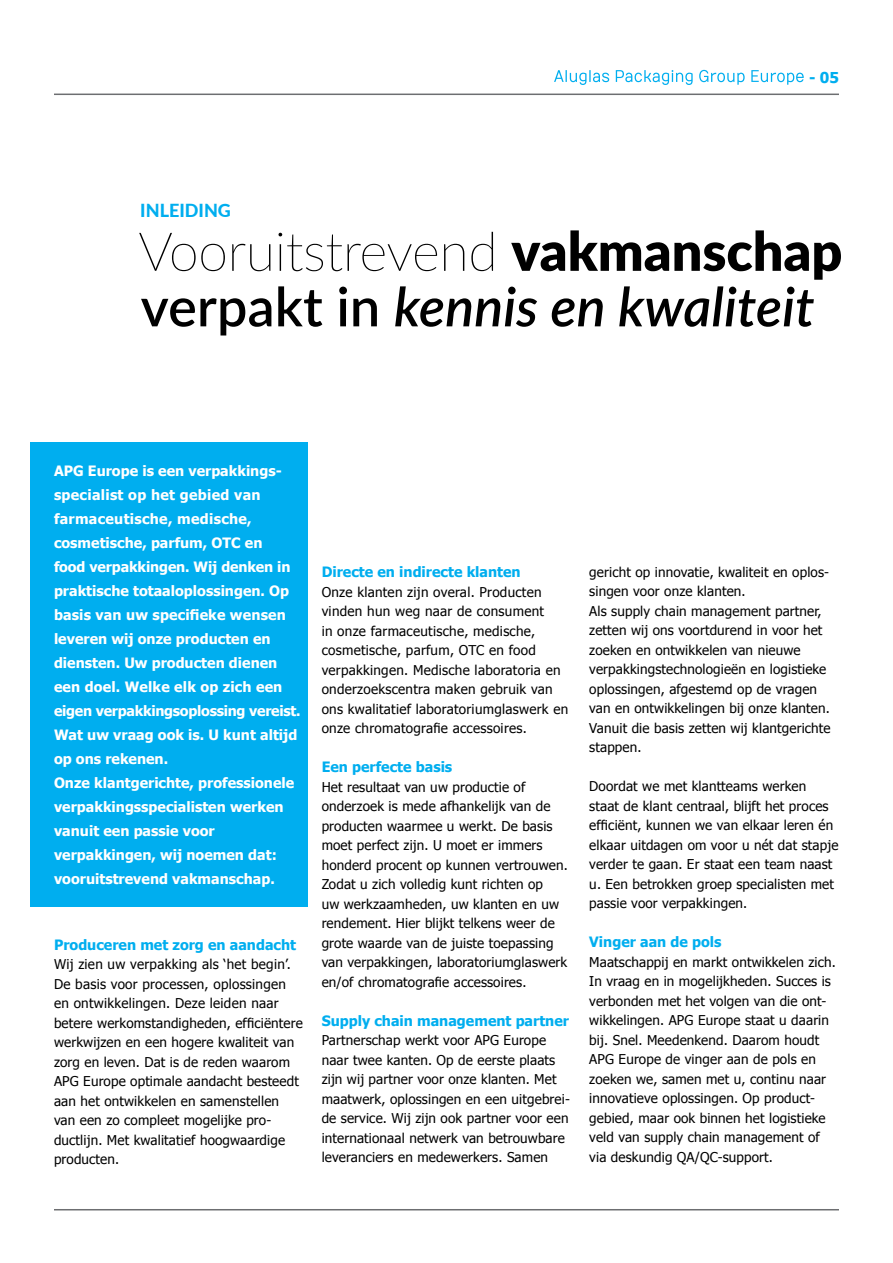
<style>
.page{position:relative;width:893px;height:1263px;background:#fff}
.page>*{position:absolute;margin:0;border:0;box-sizing:border-box;transform-origin:0 0}
.t1{font:italic 600 54px/55.5px "Lato";color:#000}
.t2{font:800 18px "Lato";color:#00aeef}
.t3{font:700 15px "Tahoma";color:#00aeef}
.t4{font:700 14.25px/24px "Tahoma";color:#fff}
.t5{font:700 14.25px "Tahoma";color:#00aeef}
.t6{font:13.5px/19.5px "Tahoma";letter-spacing:.01em;color:#000}
.s1{font-weight:100;font-style:normal}
.s2{font-weight:900;font-style:normal}
.s3{font-style:normal}
</style>
<div class="page">
<div style="left:31px;top:442px;width:277px;height:464px;background:#00aeef"></div>
<hr style="left:54px;top:94px;width:785px;height:1px;background:#6d6e71">
<hr style="left:54px;top:1209px;width:785px;height:1px;background:#6d6e71">
<svg style="left:554px;top:70px;width:55px;height:15px"></svg>
<svg style="left:616px;top:70px;width:77px;height:15px"></svg>
<svg style="left:699px;top:70px;width:46px;height:15px"></svg>
<svg style="left:751px;top:70px;width:53px;height:15px"></svg>
<h2 class="t2" style="left:140px;top:197px;width:92px">INLEIDING</h2>
<p class="t3" style="left:809px;top:67px;width:31px">- 05</p>
<h1 class="t1" style="left:138px;top:221px;width:706px"><span class="s1">Vooruitstrevend</span> <span class="s2">vakmanschap </span><span class="s3">verpakt in</span> kennis en kwaliteit</h1>
<p class="t4" style="left:54px;top:458px;width:248px">APG Europe is een verpakkings&shy;specialist op het gebied van farmaceutische, medische, cosmetische, parfum, OTC en<br>food verpakkingen. Wij denken in praktische totaaloplossingen. Op basis van uw specifieke wensen leveren wij onze producten en diensten. Uw producten dienen een doel. Welke elk op zich een eigen verpakkingsoplossing vereist.<br>Wat uw vraag ook is. U kunt altijd op ons rekenen.<br>Onze klantgerichte, professionele verpakkingsspecialisten werken vanuit een passie voor verpakkingen, wij noemen dat: vooruitstrevend vakmanschap.</p>
<p class="t5" style="left:54px;top:934px;width:244px">Produceren met zorg en aandacht</p>
<p class="t6" style="left:54px;top:954px;width:250px">Wij zien uw verpakking als ‘het begin’.<br>De basis voor processen, oplossingen en ontwikkelingen. Deze leiden naar betere werkomstandigheden, efficiëntere werkwijzen en een hogere kwaliteit van zorg en leven. Dat is de reden waarom APG Europe optimale aandacht besteedt aan het ontwikkelen en samenstellen van een zo compleet mogelijke pro&shy;ductlijn. Met kwalitatief hoogwaardige producten.</p>
<p class="t5" style="left:322px;top:562px;width:201px">Directe en indirecte klanten</p>
<p class="t6" style="left:322px;top:581px;width:248px">Onze klanten zijn overal. Producten vinden hun weg naar de consument<br>in onze farmaceutische, medische, cosmetische, parfum, OTC en food verpakkingen. Medische laboratoria en onderzoekscentra maken gebruik van ons kwalitatief laboratoriumglaswerk en onze chromatografie accessoires.</p>
<p class="t5" style="left:322px;top:757px;width:132px">Een perfecte basis</p>
<p class="t6" style="left:322px;top:776px;width:248px">Het resultaat van uw productie of onderzoek is mede afhankelijk van de producten waarmee u werkt. De basis moet perfect zijn. U moet er immers honderd procent op kunnen vertrouwen.<br>Zodat u zich volledig kunt richten op<br>uw werkzaamheden, uw klanten en uw rendement. Hier blijkt telkens weer de grote waarde van de juiste toepassing van verpakkingen, laboratoriumglaswerk en/of chromatografie accessoires.</p>
<p class="t5" style="left:322px;top:1010px;width:249px">Supply chain management partner</p>
<p class="t6" style="left:322px;top:1030px;width:250px">Partnerschap werkt voor APG Europe naar twee kanten. Op de eerste plaats zijn wij partner voor onze klanten. Met maatwerk, oplossingen en een uitgebrei&shy;de service. Wij zijn ook partner voor een internationaal netwerk van betrouwbare leveranciers en medewerkers. Samen</p>
<p class="t6" style="left:589px;top:561px;width:243px">gericht op innovatie, kwaliteit en oplos&shy;singen voor onze klanten.<br>Als supply chain management partner, zetten wij ons voortdurend in voor het zoeken en ontwikkelen van nieuwe verpakkingstechnologieën en logistieke oplossingen, afgestemd op de vragen van en ontwikkelingen bij onze klanten.<br>Vanuit die basis zetten wij klantgerichte stappen.</p>
<p class="t6" style="left:589px;top:776px;width:251px">Doordat we met klantteams werken staat de klant centraal, blijft het proces efficiënt, kunnen we van elkaar leren én elkaar uitdagen om voor u nét dat stapje verder te gaan. Er staat een team naast u. Een betrokken groep specialisten met passie voor verpakkingen.</p>
<p class="t5" style="left:589px;top:932px;width:134px">Vinger aan de pols</p>
<p class="t6" style="left:589px;top:951px;width:248px">Maatschappij en markt ontwikkelen zich.<br>In vraag en in mogelijkheden. Succes is verbonden met het volgen van die ont&shy;wikkelingen. APG Europe staat u daarin bij. Snel. Meedenkend. Daarom houdt APG Europe de vinger aan de pols en zoeken we, samen met u, continu naar innovatieve oplossingen. Op product&shy;gebied, maar ook binnen het logistieke veld van supply chain management of via deskundig QA/QC-support.</p>
</div>
